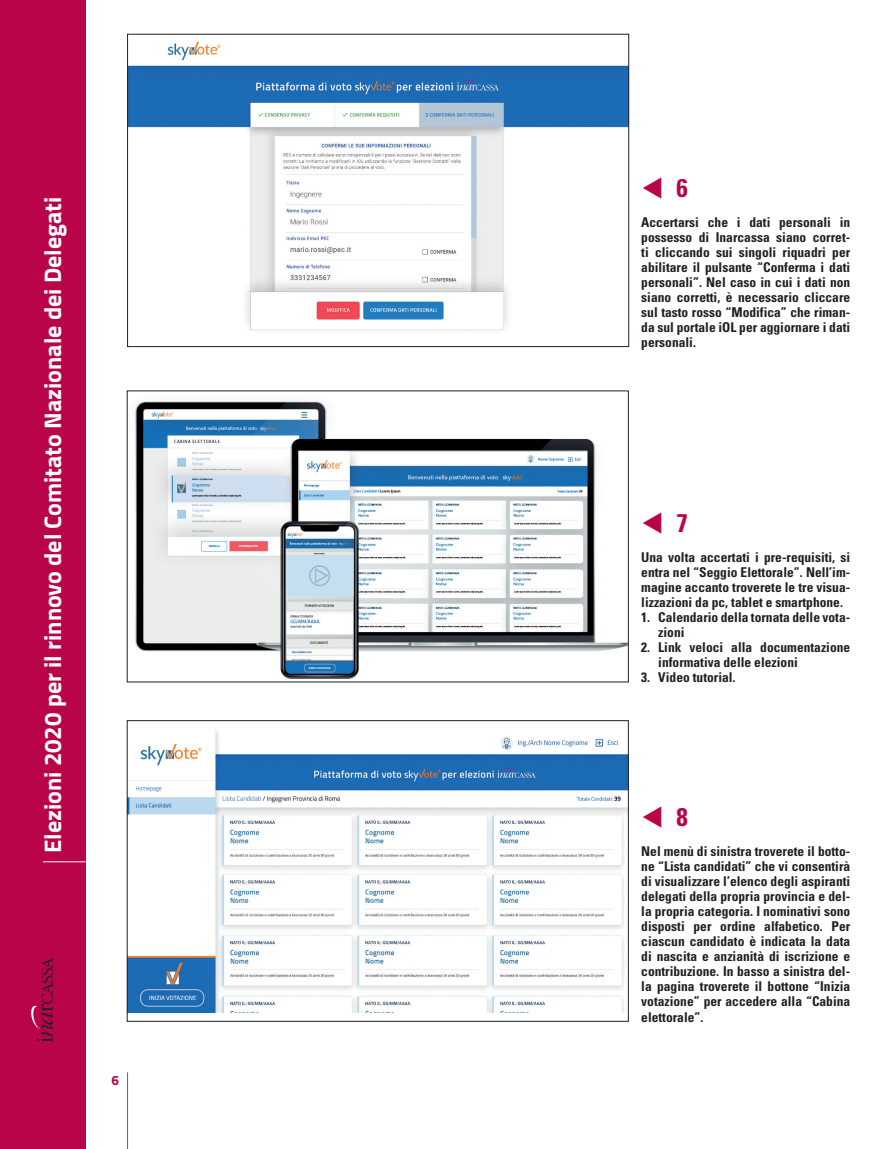
<style>
.page{position:relative;width:893px;height:1149px;background:#fff}
.page>*{position:absolute;margin:0;border:0;box-sizing:border-box;transform-origin:0 0}
.t1{font:700 condensed 25.5px "Univers LT Std";color:#ba044a}
.t2{font:700 24px "Titillium";color:#fff}
.t3{font:700 condensed 13.5px/15px "Univers LT Std";color:#231f20;text-align:justify}
.t4{font:700 13.5px "Titillium";color:#ba044a}
</style>
<div class="page">
<div style="left:0;top:0;width:85px;height:1148px;background:#ba044a"></div>
<hr style="left:127px;top:1071px;width:1px;height:77px;background:#636366">
<svg style="left:31px;top:957px;width:22px;height:85px"></svg>
<hr style="left:43px;top:861px;width:42px;height:1px;background:#fff">
<img style="left:129px;top:41px;width:498px;height:290px">
<div style="left:127px;top:34px;width:502px;height:312px;border:1px solid #231f20"></div>
<img style="left:135px;top:401px;width:491px;height:277px">
<img style="left:129px;top:730px;width:497px;height:281px">
<div style="left:127px;top:720px;width:501px;height:301px;border:1px solid #231f20"></div>
<h2 class="t2" style="left:34px;top:852px;width:657px;rotate:-90deg">Elezioni 2020 per il rinnovo del Comitato Nazionale dei Delegati</h2>
<p class="t4" style="left:111px;top:1069px;width:9px">6</p>
<h1 class="t1" style="left:641px;top:172px;width:48px">▼ 6</h1>
<p class="t3" style="left:641px;top:214px;width:210px">Accertarsi che i dati personali in possesso di Inarcassa siano corret&shy;ti cliccando sui singoli riquadri per abilitare il pulsante “Conferma i dati personali”. Nel caso in cui i dati non siano corretti, è necessario cliccare sul tasto rosso “Modifica” che riman&shy;da sul portale iOL per aggiornare i dati personali.</p>
<h1 class="t1" style="left:641px;top:507px;width:48px">▼ 7</h1>
<p class="t3" style="left:641px;top:549px;width:210px">Una volta accertati i pre-requisiti, si entra nel “Seggio Elettorale”. Nell’im&shy;magine accanto troverete le tre visua&shy;lizzazioni da pc, tablet e smartphone.</p>
<p class="t3" style="left:658px;top:609px;width:193px;text-indent:-17px">1. Calendario della tornata delle vota&shy;zioni</p>
<p class="t3" style="left:658px;top:639px;width:193px;text-indent:-17px">2. Link veloci alla documentazione informativa delle elezioni</p>
<p class="t3" style="left:641px;top:669px;width:96px">3. Video tutorial.</p>
<h1 class="t1" style="left:641px;top:801px;width:48px">▼ 8</h1>
<p class="t3" style="left:641px;top:843px;width:210px">Nel menù di sinistra troverete il botto&shy;ne “Lista candidati” che vi consentirà di visualizzare l’elenco degli aspiranti delegati della propria provincia e del&shy;la propria categoria. I nominativi sono disposti per ordine alfabetico. Per ciascun candidato è indicata la data di nascita e anzianità di iscrizione e contribuzione. In basso a sinistra del&shy;la pagina troverete il bottone “Inizia votazione” per accedere alla “Cabina elettorale”.</p>
</div>
